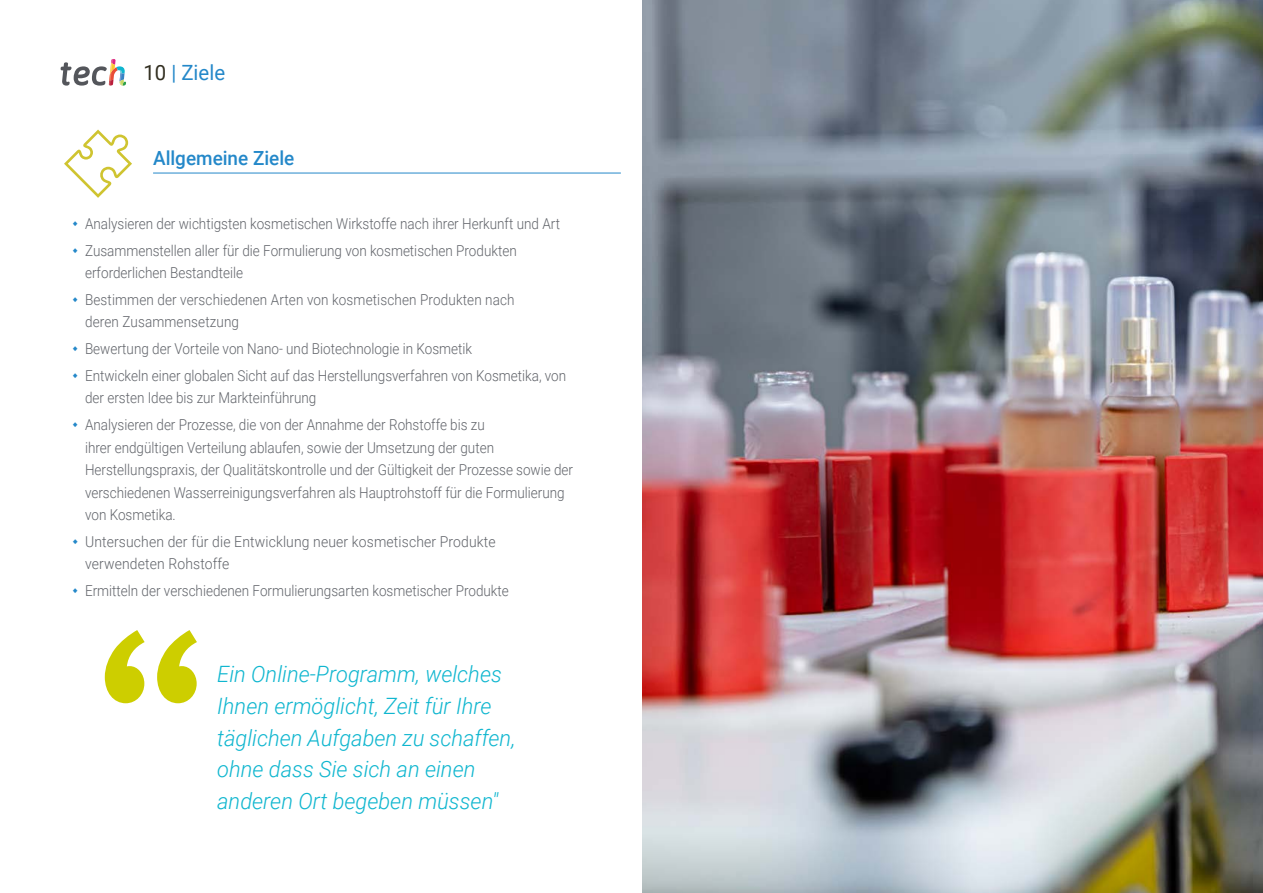
<style>
.page{position:relative;width:1263px;height:893px;background:#fff}
.page>*{position:absolute;margin:0;border:0;box-sizing:border-box;transform-origin:0 0}
.t1{font:italic 300 22.5px/31.5px "Roboto";color:#0fb6cf}
.t2{font:21px "Roboto";color:#2488c9}
.t3{font:500 19.5px "Roboto";color:#2488c9}
.t4{font:300 15px/26.7px "Roboto";color:#61646a;scale:.9 1}
.t5{font:300 15px/22.5px "Roboto";color:#61646a;scale:.93 1}
.s1{color:#312e20}
</style>
<div class="page">
<hr style="left:153px;top:173px;width:468px;height:1px;background:#2488c9">
<svg style="left:64px;top:130px;width:68px;height:68px"></svg>
<svg style="left:61px;top:59px;width:65px;height:27px"></svg>
<svg style="left:105px;top:630px;width:92px;height:73px"></svg>
<img style="left:642px;top:0;width:621px;height:893px">
<h2 class="t2" style="left:144px;top:57px;width:83px"><span class="s1">10</span> | Ziele</h2>
<h3 class="t3" style="left:153px;top:144px;width:143px">Allgemeine Ziele</h3>
<p class="t4" style="left:85px;top:210px;width:529px">Analysieren der wichtigsten kosmetischen Wirkstoffe nach ihrer Herkunft und Art<br>Zusammenstellen aller für die Formulierung von kosmetischen Produkten</p>
<p class="t4" style="left:85px;top:259px;width:479px">erforderlichen Bestandteile<br>Bestimmen der verschiedenen Arten von kosmetischen Produkten nach</p>
<p class="t4" style="left:85px;top:308px;width:536px">deren Zusammensetzung<br>Bewertung der Vorteile von Nano- und Biotechnologie in Kosmetik<br>Entwickeln einer globalen Sicht auf das Herstellungsverfahren von Kosmetika, von</p>
<p class="t4" style="left:85px;top:384px;width:446px">der ersten Idee bis zur Markteinführung<br>Analysieren der Prozesse, die von der Annahme der Rohstoffe bis zu</p>
<p class="t4" style="left:85px;top:435px;width:544px;line-height:22.5px">ihrer endgültigen Verteilung ablaufen, sowie der Umsetzung der guten Herstellungspraxis, der Qualitätskontrolle und der Gültigkeit der Prozesse sowie der verschiedenen Wasserreinigungsverfahren als Hauptrohstoff für die Formulierung von Kosmetika.</p>
<p class="t5" style="left:85px;top:530px;width:443px">Untersuchen der für die Entwicklung neuer kosmetischer Produkte verwendeten Rohstoffe</p>
<p class="t4" style="left:85px;top:577px;width:472px">Ermitteln der verschiedenen Formulierungsarten kosmetischer Produkte</p>
<h1 class="t1" style="left:217px;top:658px;width:300px">Ein Online-Programm, welches<br>Ihnen ermöglicht, Zeit für Ihre täglichen Aufgaben zu schaffen, ohne dass Sie sich an einen anderen Ort begeben müssen"</h1>
</div>
